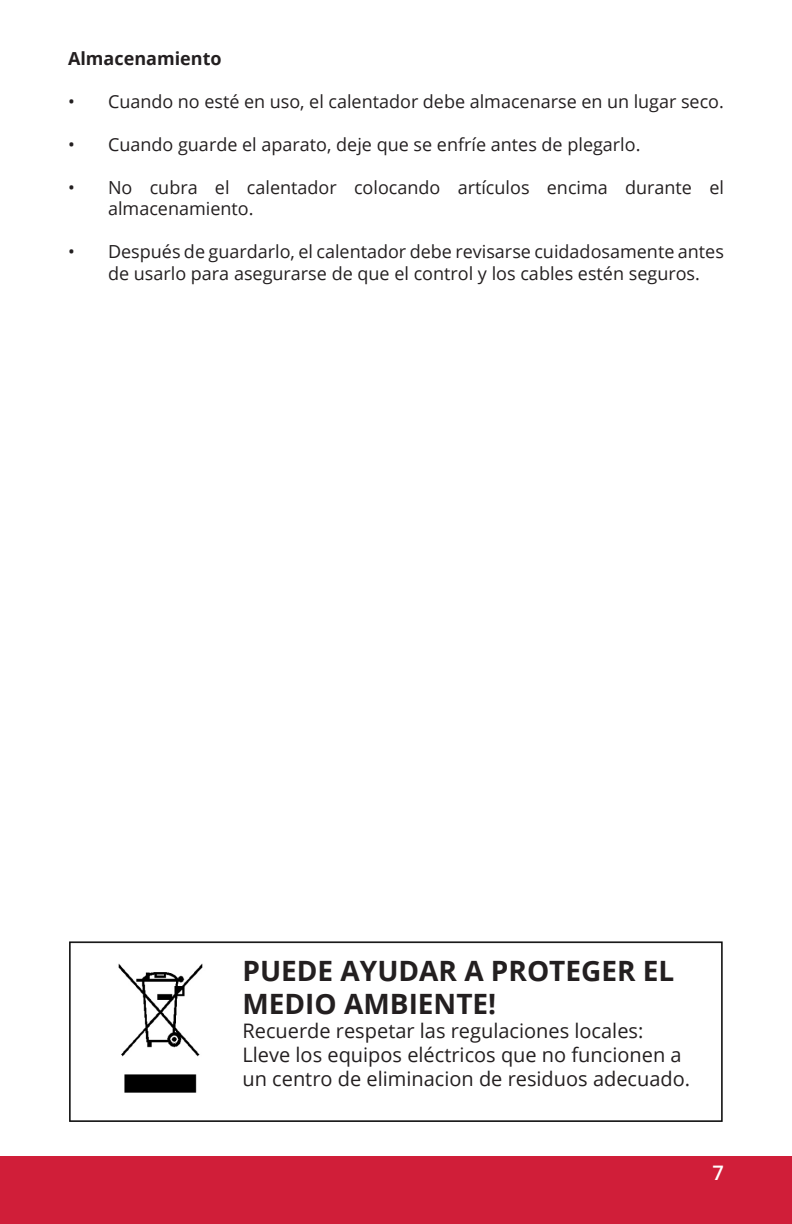
<style>
.page{position:relative;width:792px;height:1224px;background:#fff}
.page>*{position:absolute;margin:0;border:0;box-sizing:border-box;transform-origin:0 0}
.t1{font:700 28px/33.6px "Open Sans";color:#231f20}
.t2{font:20px/24px "Open Sans";color:#231f20}
.t3{font:600 20px "Open Sans";color:#fff}
.t4{font:18px/21.6px "Open Sans";color:#231f20}
.t5{font:700 18px "Open Sans";color:#231f20}
</style>
<div class="page">
<div style="left:0;top:1156px;width:792px;height:68px;background:#d01e39"></div>
<img style="left:69px;top:942px;width:654px;height:180px">
<div style="left:237px;top:951px;width:465px;height:162px;background:#fff"></div>
<p class="t5" style="left:68px;top:46px;width:155px">Almacenamiento</p>
<p class="t4" style="left:68px;top:90px;width:657px">• Cuando no esté en uso, el calentador debe almacenarse en un lugar seco.</p>
<p class="t4" style="left:68px;top:133px;width:574px">• Cuando guarde el aparato, deje que se enfríe antes de plegarlo.</p>
<p class="t4" style="left:108px;top:176px;width:617px;text-indent:-40px">• No cubra el calentador colocando artículos encima durante el almacenamiento.</p>
<p class="t4" style="left:108px;top:241px;width:617px;text-indent:-40px">• Después de guardarlo, el calentador debe revisarse cuidadosamente antes de usarlo para asegurarse de que el control y los cables estén seguros.</p>
<p class="t1" style="left:243px;top:953px;width:433px">PUEDE AYUDAR A PROTEGER EL<br>MEDIO AMBIENTE!</p>
<p class="t2" style="left:243px;top:1018px;width:402px">Recuerde respetar las regulaciones locales:</p>
<p class="t2" style="left:243px;top:1042px;width:449px">Lleve los equipos eléctricos que no funcionen a un centro de eliminacion de residuos adecuado.</p>
<p class="t3" style="left:713px;top:1160px;width:13px">7</p>
</div>
